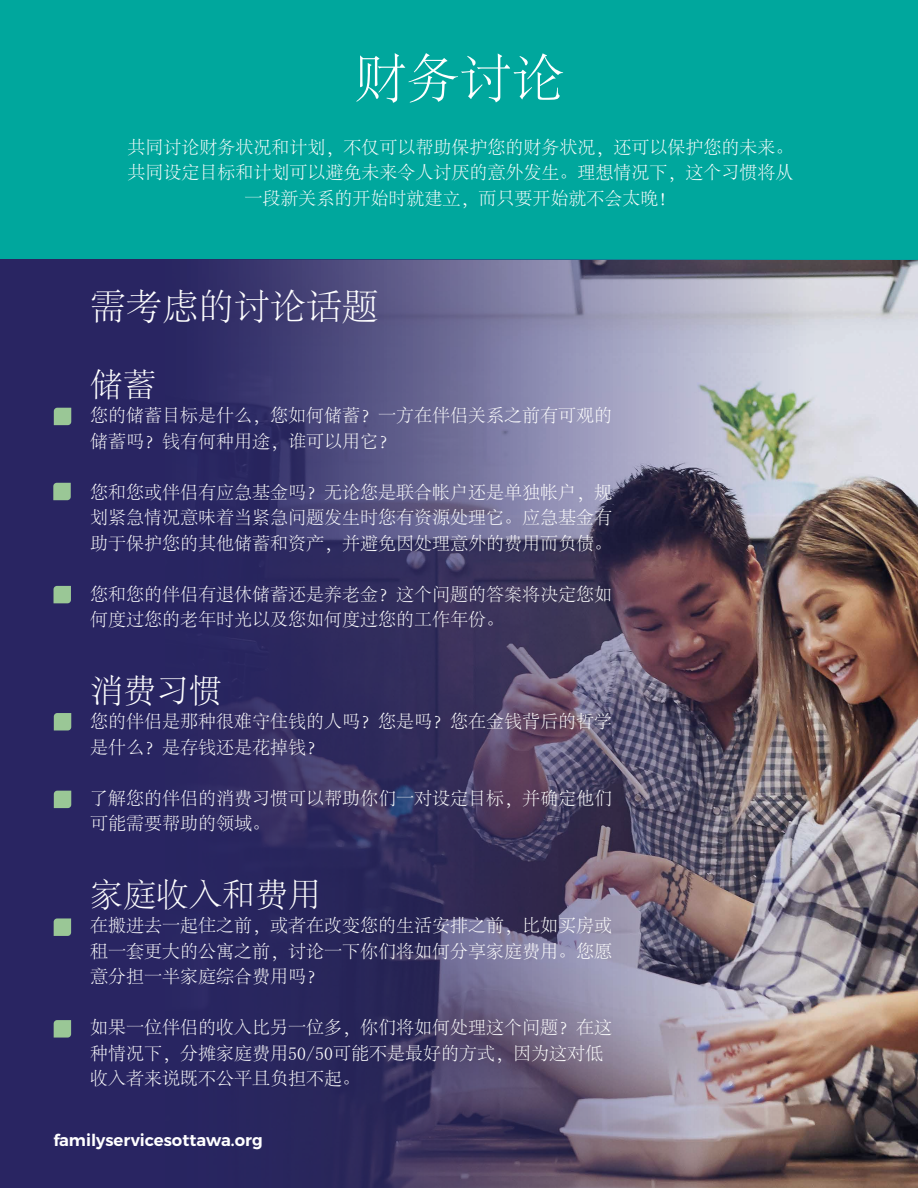
<style>
.page{position:relative;width:918px;height:1188px;background:#fff}
.page>*{position:absolute;margin:0;border:0;box-sizing:border-box;transform-origin:0 0}
.t1{font:300 52.5px "Adobe Song Std";color:#fff}
.t2{font:300 36px "Adobe Song Std";color:#fff}
.t3{font:300 33px "Adobe Song Std";color:#fff}
.t4{font:300 18px/25.5px "Adobe Song Std";color:#fff}
.t5{font:600 16.5px "Montserrat";color:#fff}
.s1{font-family:"Sim Sun Ext B";font-weight:400}
</style>
<div class="page">
<div style="left:0;top:0;width:918px;height:260px;background:#00a79d"></div>
<img style="left:0;top:260px;width:918px;height:928px">
<svg style="left:54px;top:586px;width:17px;height:17px"></svg>
<svg style="left:54px;top:408px;width:17px;height:17px"></svg>
<svg style="left:53px;top:483px;width:18px;height:17px"></svg>
<svg style="left:54px;top:713px;width:17px;height:17px"></svg>
<svg style="left:54px;top:791px;width:17px;height:17px"></svg>
<svg style="left:54px;top:918px;width:17px;height:18px"></svg>
<svg style="left:54px;top:1020px;width:17px;height:18px"></svg>
<h1 class="t1" style="left:355px;top:50px;width:211px">财务讨论</h1>
<p class="t4" style="left:128px;top:135px;width:667px;text-align:center">共同讨论财务状况和计划，不仅可以帮助保护您的财务状况，还可以保护您的未来。共同设定目标和计划可以避免未来令人讨厌的意外发生。理想情况下，这个习惯将从一段新关系的开始时就建立，而只要开始就不会太晚！</p>
<h2 class="t2" style="left:90px;top:288px;width:289px">需考虑的讨论话题</h2>
<h3 class="t3" style="left:90px;top:367px;width:67px">储蓄</h3>
<p class="t4" style="left:90px;top:404px;width:523px">您的储蓄目标是什么，您如何储蓄？一方在伴侣关系之前有可观的储蓄吗？钱有何种用途，谁可以用它？</p>
<p class="t4" style="left:90px;top:480px;width:523px;text-align:justify">您和您或伴侣有应急基金吗？无论您是联合帐户还是单独帐户，规划紧急情况意味着当紧急问题发生时您有资源处理它。应急基金有助于保护您的其他储蓄和资产，并避免因处理意外的费用而负债。</p>
<p class="t4" style="left:90px;top:582px;width:523px">您和您的伴侣有退休储蓄还是养老金？这个问题的答案将决定您如何度过您的老年时光以及您如何度过您的工作年份。</p>
<h3 class="t3" style="left:90px;top:673px;width:133px">消费习惯</h3>
<p class="t4" style="left:90px;top:710px;width:523px">您的伴侣是那种很难守住钱的人吗？您是吗？您在金钱背后的哲学是什么？是存钱还是花掉钱？</p>
<p class="t4" style="left:90px;top:786px;width:523px">了解您的伴侣的消费习惯可以帮助你们一对设定目标，并确定他们可能需要帮助的领域。</p>
<h3 class="t3" style="left:90px;top:877px;width:232px">家庭收入和费用</h3>
<p class="t4" style="left:90px;top:914px;width:523px;text-align:justify">在搬进去一起住之前，或者在改变您的生活安排之前，比如买房或租一套更大的公寓之前，讨论一下你们将如何分享家庭费用。您愿意分担一半家庭综合费用吗？</p>
<p class="t4" style="left:90px;top:1016px;width:523px">如果一位伴侣的收入比另一位多，你们将如何处理这个问题？在这种情况下，分摊家庭费用<span class="s1">50/50</span>可能不是最好的方式，因为这对低收入者来说既不公平且负担不起。</p>
<p class="t5" style="left:53px;top:1130px;width:211px">familyservicesottawa.org</p>
</div>
